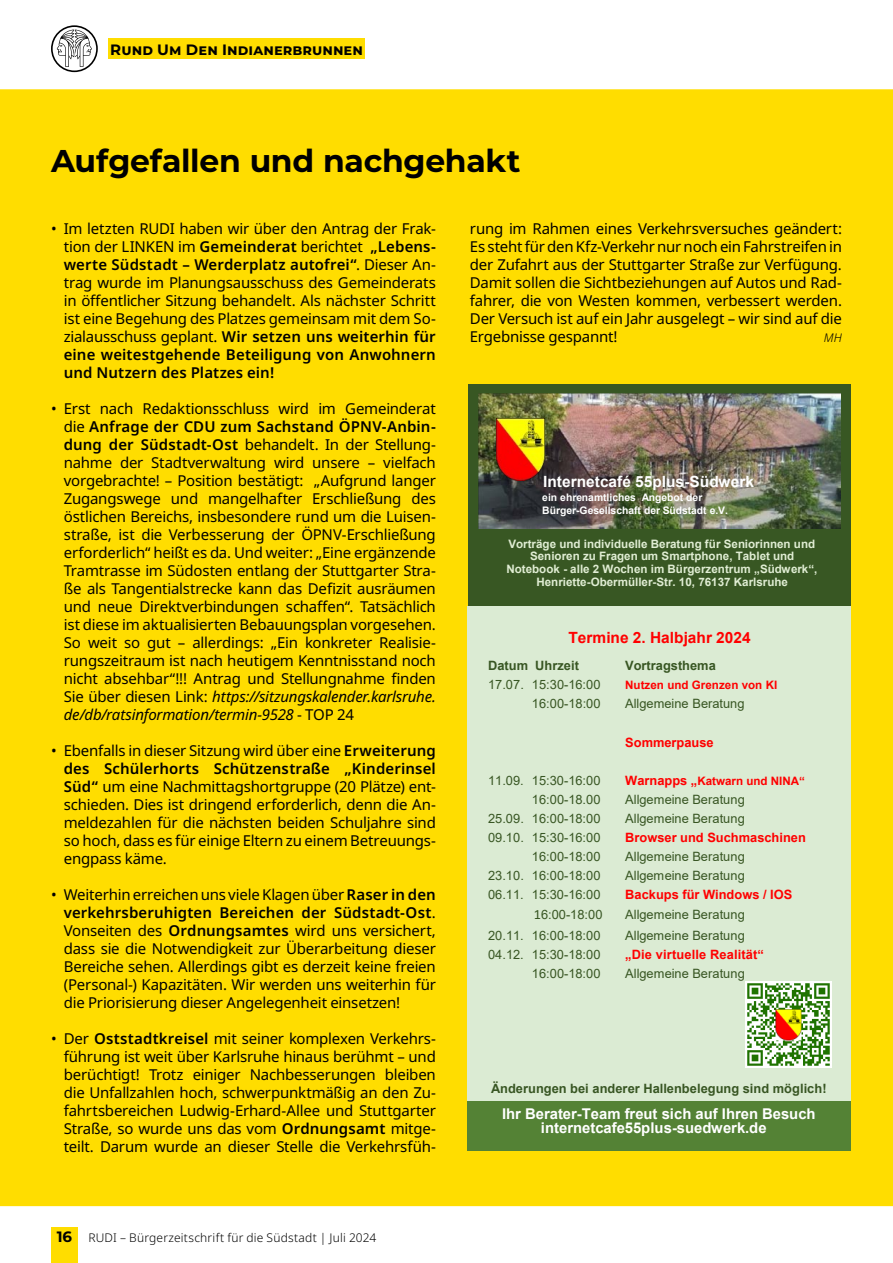
<style>
.page{position:relative;width:893px;height:1263px;background:#fff}
.page>*{position:absolute;margin:0;border:0;box-sizing:border-box;transform-origin:0 0}
.t1{font:700 31.5px "Montserrat";letter-spacing:-.01em;color:#000}
.t2{font:700 15.45px "Arial";color:#fff}
.t3{font:700 15.45px "Arial";color:#f00}
.t4{font:15px/18px "Noto Sans";letter-spacing:-.015em;color:#000;text-align:justify}
.t5{font:700 15px "Montserrat";letter-spacing:.005em;color:#000}
.t6{font:700 14.85px/14.9px "Arial";color:#fff}
.t7{font:12.9px "Arial";color:#385623}
.t8{font:700 12.9px "Arial";color:#f00}
.t9{font:700 12.9px "Arial";color:#385623}
.t10{font:300 12px "Noto Sans";letter-spacing:.015em;color:#000}
.t11{font:italic 300 12px "Noto Sans";color:#000}
.t12{font:700 11.55px/12.8px "Arial";color:#e0edd3;text-align:center}
.t13{font:700 11.55px "Arial";color:#f00}
.t14{font:700 10.35px/13.2px "Arial";color:#fff}
.s1{font-weight:600}
.s2{font-style:italic}
.s3{font-family:"Montserrat";font-weight:700;font-size:15px}
.s4{font-size:12.9px}
.s5{font-family:"Calibri";font-size:14.25px}
</style>
<div class="page">
<div style="left:51px;top:1228px;width:27px;height:35px;background:#fd0"></div>
<div style="left:108px;top:38px;width:257px;height:21px;background:#fd0"></div>
<svg style="left:51px;top:25px;width:47px;height:47px"></svg>
<div style="left:0;top:89px;width:893px;height:1117px;background:#fd0"></div>
<div style="left:468px;top:384px;width:382px;height:224px;background:#385723"></div>
<img style="left:478px;top:393px;width:362px;height:136px">
<img style="left:497px;top:419px;width:48px;height:62px">
<div style="left:467px;top:606px;width:383px;height:504px;background:#dbebd3"></div>
<div style="left:467px;top:1101px;width:383px;height:50px;background:#548235"></div>
<img style="left:746px;top:982px;width:85px;height:85px">
<p class="t5" style="left:110px;top:39px;width:254px">Rund Um Den Indianerbrunnen</p>
<h1 class="t1" style="left:51px;top:138px;width:471px">Aufgefallen und nachgehakt</h1>
<p class="t4" style="left:64px;top:220px;width:374px;text-indent:-13px">• Im letzten RUDI haben wir über den Antrag der Frak&shy;tion der LINKEN im <span class="s1">Gemeinderat</span> berichtet <span class="s1">„Lebens&shy;werte Südstadt – Werderplatz autofrei“</span>. Dieser An&shy;trag wurde im Planungsausschuss des Gemeinderats in öffentlicher Sitzung behandelt. Als nächster Schritt ist eine Begehung des Platzes gemeinsam mit dem So&shy;zialausschuss geplant. <span class="s1">Wir setzen uns weiterhin für eine weitestgehende Beteiligung von Anwohnern und Nutzern des Platzes ein!</span></p>
<p class="t4" style="left:64px;top:400px;width:374px;text-indent:-13px">• Erst nach Redaktionsschluss wird im Gemeinderat die <span class="s1">Anfrage der CDU zum Sachstand ÖPNV-Anbin&shy;dung der Südstadt-Ost</span> behandelt. In der Stellung&shy;nahme der Stadtverwaltung wird unsere – vielfach vorgebrachte! – Position bestätigt: „Aufgrund langer Zugangswege und mangelhafter Erschließung des östlichen Bereichs, insbesondere rund um die Luisen&shy;straße, ist die Verbesserung der ÖPNV-Erschließung erforderlich“ heißt es da. Und weiter: „Eine ergänzende Tramtrasse im Südosten entlang der Stuttgarter Stra&shy;ße als Tangentialstrecke kann das Defizit ausräumen und neue Direktverbindungen schaffen“. Tatsächlich ist diese im aktualisierten Bebauungsplan vorgesehen.<br>So weit so gut – allerdings: „Ein konkreter Realisie&shy;rungszeitraum ist nach heutigem Kenntnisstand noch nicht absehbar“!!! Antrag und Stellungnahme finden Sie über diesen Link: <span class="s2">https://sitzungskalender.karlsruhe. de/db/ratsinformation/termin-9528</span> - TOP 24</p>
<p class="t4" style="left:64px;top:742px;width:374px;text-indent:-13px">• Ebenfalls in dieser Sitzung wird über eine <span class="s1">Erweiterung des Schülerhorts Schützenstraße „Kinderinsel Süd“</span> um eine Nachmittagshortgruppe (20 Plätze) ent&shy;schieden. Dies ist dringend erforderlich, denn die An&shy;meldezahlen für die nächsten beiden Schuljahre sind so hoch, dass es für einige Eltern zu einem Betreuungs&shy;engpass käme.</p>
<p class="t4" style="left:64px;top:886px;width:374px;text-indent:-13px">• Weiterhin erreichen uns viele Klagen über <span class="s1">Raser in den verkehrsberuhigten Bereichen der Südstadt-Ost</span>.<br>Vonseiten des <span class="s1">Ordnungsamtes</span> wird uns versichert, dass sie die Notwendigkeit zur Überarbeitung dieser Bereiche sehen. Allerdings gibt es derzeit keine freien (Personal-) Kapazitäten. Wir werden uns weiterhin für die Priorisierung dieser Angelegenheit einsetzen!</p>
<p class="t4" style="left:64px;top:1030px;width:374px;text-indent:-13px">• Der <span class="s1">Oststadtkreisel</span> mit seiner komplexen Verkehrs&shy;führung ist weit über Karlsruhe hinaus berühmt – und berüchtigt! Trotz einiger Nachbesserungen bleiben die Unfallzahlen hoch, schwerpunktmäßig an den Zu&shy;fahrtsbereichen Ludwig-Erhard-Allee und Stuttgarter Straße, so wurde uns das vom <span class="s1">Ordnungsamt</span> mitge&shy;teilt. Darum wurde an dieser Stelle die Verkehrsfüh-</p>
<p class="t10" style="left:57px;top:1229px;width:321px"><span class="s3">16</span> RUDI – Bürgerzeitschrift für die Südstadt | Juli 2024</p>
<p class="t4" style="left:470px;top:220px;width:374px">rung im Rahmen eines Verkehrsversuches geändert:<br>Es steht für den Kfz-Verkehr nur noch ein Fahrstreifen in der Zufahrt aus der Stuttgarter Straße zur Verfügung.<br>Damit sollen die Sichtbeziehungen auf Autos und Rad&shy;fahrer, die von Westen kommen, verbessert werden.<br>Der Versuch ist auf ein Jahr ausgelegt – wir sind auf die Ergebnisse gespannt!</p>
<p class="t11" style="left:824px;top:329px;width:20px">MH</p>
<p class="t2" style="left:543px;top:470px;width:212px">Internetcafé 55plus-Südwerk</p>
<p class="t14" style="left:542px;top:491px;width:187px">ein ehrenamtliches Angebot der<br>Bürger-Gesellschaft der Südstadt e.V.</p>
<p class="t12" style="left:506px;top:537px;width:312px">Vorträge und individuelle Beratung für Seniorinnen und Senioren zu Fragen um Smartphone, Tablet und Notebook - alle 2 Wochen im Bürgerzentrum „Südwerk“, Henriette-Obermüller-Str. 10, 76137 Karlsruhe</p>
<p class="t3" style="left:568px;top:626px;width:184px">Termine 2. Halbjahr 2024</p>
<p class="t9" style="left:488px;top:656px;width:92px">Datum Uhrzeit</p>
<p class="t9" style="left:625px;top:656px;width:92px">Vortragsthema</p>
<p class="t7" style="left:488px;top:675px;width:114px">17.07. 15:30-16:00</p>
<p class="t13" style="left:625px;top:677px;width:154px">Nutzen und Grenzen von KI</p>
<p class="t7" style="left:532px;top:695px;width:70px">16:00-18:00</p>
<p class="t7" style="left:625px;top:695px;width:121px">Allgemeine Beratung</p>
<p class="t8" style="left:625px;top:733px;width:90px">Sommerpause</p>
<p class="t7" style="left:488px;top:771px;width:114px">11.09. 15:30-16:00</p>
<p class="t13" style="left:625px;top:772px;width:181px"><span class="s4">Warnapps „</span>Katwarn und NINA“</p>
<p class="t7" style="left:532px;top:790px;width:70px">16:00-18.00</p>
<p class="t7" style="left:625px;top:790px;width:121px">Allgemeine Beratung</p>
<p class="t7" style="left:488px;top:809px;width:114px">25.09. 16:00-18:00</p>
<p class="t7" style="left:625px;top:809px;width:121px">Allgemeine Beratung</p>
<p class="t7" style="left:488px;top:828px;width:114px">09.10. 15:30-16:00</p>
<p class="t8" style="left:625px;top:828px;width:182px">Browser und Suchmaschinen</p>
<p class="t7" style="left:532px;top:847px;width:70px">16:00-18:00</p>
<p class="t7" style="left:625px;top:847px;width:121px">Allgemeine Beratung</p>
<p class="t7" style="left:488px;top:866px;width:114px">23.10. 16:00-18:00</p>
<p class="t7" style="left:625px;top:866px;width:121px">Allgemeine Beratung</p>
<p class="t7" style="left:488px;top:885px;width:114px">06.11. 15:30-16:00</p>
<p class="t8" style="left:625px;top:885px;width:169px">Backups für Windows / IOS</p>
<p class="t7" style="left:534px;top:906px;width:70px"><span class="s5">1</span>6:00-18:00</p>
<p class="t7" style="left:625px;top:906px;width:121px">Allgemeine Beratung</p>
<p class="t7" style="left:488px;top:926px;width:114px">20.11. 16:00-18:00</p>
<p class="t7" style="left:625px;top:926px;width:121px">Allgemeine Beratung</p>
<p class="t7" style="left:488px;top:945px;width:114px">04.12. 15:30-18:00</p>
<p class="t8" style="left:625px;top:945px;width:140px">„Die virtuelle Realität“</p>
<p class="t7" style="left:532px;top:964px;width:70px">16:00-18:00</p>
<p class="t7" style="left:625px;top:964px;width:121px">Allgemeine Beratung</p>
<p class="t9" style="left:491px;top:1079px;width:337px">Änderungen bei anderer Hallenbelegung sind möglich!</p>
<p class="t6" style="left:541px;top:1106px;width:276px;text-indent:-39px">Ihr Berater-Team freut sich auf Ihren Besuch internetcafe55plus-suedwerk.de</p>
</div>
